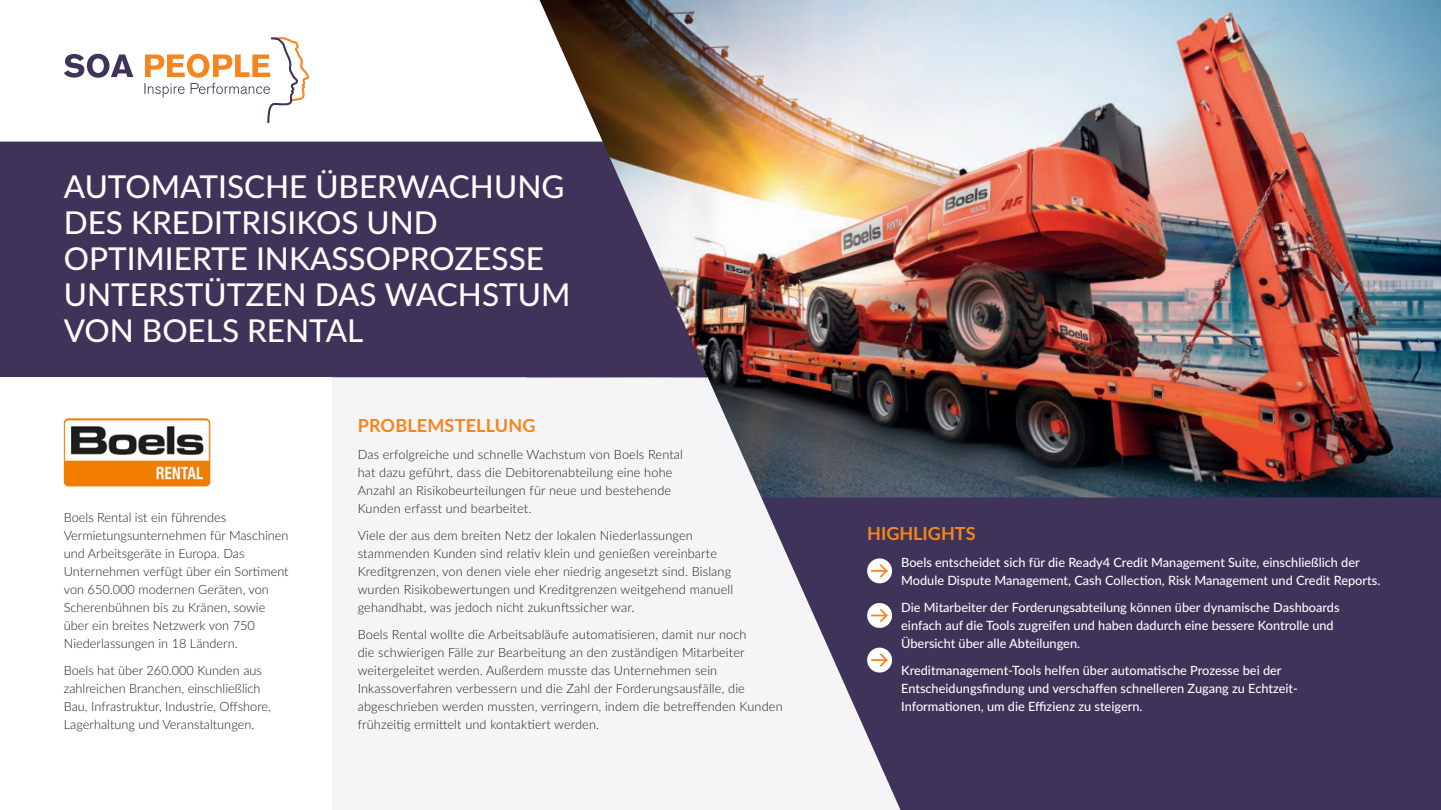
<style>
.page{position:relative;width:1441px;height:810px;background:#fff}
.page>*{position:absolute;margin:0;border:0;box-sizing:border-box;transform-origin:0 0}
.t1{font:500 31.5px/36px "Lato";color:#fff}
.t2{font:700 18px "Lato";letter-spacing:.01em;color:#f6851f}
.t3{font:300 12.75px/18px "Lato";letter-spacing:.01em;color:#231f20}
.t4{font:500 12.75px/18px "Lato";color:#fff}
</style>
<div class="page">
<img style="left:707px;top:0;width:733px;height:497px">
<div style="left:900px;top:497px;width:540px;height:313px;background:#3f3359"></div>
<svg style="left:332px;top:377px;width:568px;height:432px;fill:#f5f5f7"></svg>
<svg style="left:0;top:0;width:707px;height:377px;fill:#3f3359"></svg>
<svg style="left:0;top:0;width:602px;height:142px"></svg>
<svg style="left:64px;top:54px;width:69px;height:24px"></svg>
<svg style="left:144px;top:37px;width:165px;height:86px"></svg>
<div style="left:867px;top:558px;width:25px;height:25px;background:#fff;border-radius:50%"></div>
<svg style="left:871px;top:564px;width:16px;height:14px"></svg>
<div style="left:867px;top:648px;width:25px;height:25px;background:#fff;border-radius:50%"></div>
<svg style="left:871px;top:653px;width:16px;height:14px"></svg>
<div style="left:867px;top:603px;width:25px;height:25px;background:#fff;border-radius:50%"></div>
<svg style="left:871px;top:609px;width:16px;height:13px"></svg>
<img style="left:64px;top:418px;width:146px;height:68px">
<h1 class="t1" style="left:64px;top:167px;width:508px">AUTOMATISCHE ÜBERWACHUNG<br>DES KREDITRISIKOS UND<br>OPTIMIERTE INKASSOPROZESSE<br>UNTERSTÜTZEN DAS WACHSTUM<br>VON BOELS RENTAL</h1>
<p class="t3" style="left:64px;top:508px;width:226px">Boels Rental ist ein führendes Vermietungsunternehmen für Maschinen und Arbeitsgeräte in Europa. Das Unternehmen verfügt über ein Sortiment von 650.000 modernen Geräten, von Scherenbühnen bis zu Kränen, sowie über ein breites Netzwerk von 750<br>Niederlassungen in 18 Ländern.</p>
<p class="t3" style="left:64px;top:661px;width:209px">Boels hat über 260.000 Kunden aus zahlreichen Branchen, einschließlich Bau, Infrastruktur, Industrie, Offshore, Lagerhaltung und Veranstaltungen.</p>
<h2 class="t2" style="left:358px;top:412px;width:179px">PROBLEMSTELLUNG</h2>
<p class="t3" style="left:358px;top:445px;width:327px">Das erfolgreiche und schnelle Wachstum von Boels Rental hat dazu geführt, dass die Debitorenabteilung eine hohe Anzahl an Risikobeurteilungen für neue und bestehende Kunden erfasst und bearbeitet.</p>
<p class="t3" style="left:358px;top:526px;width:377px">Viele der aus dem breiten Netz der lokalen Niederlassungen stammenden Kunden sind relativ klein und genießen vereinbarte Kreditgrenzen, von denen viele eher niedrig angesetzt sind. Bislang wurden Risikobewertungen und Kreditgrenzen weitgehend manuell gehandhabt, was jedoch nicht zukunftssicher war.</p>
<p class="t3" style="left:358px;top:625px;width:426px">Boels Rental wollte die Arbeitsabläufe automatisieren, damit nur noch<br>die schwierigen Fälle zur Bearbeitung an den zuständigen Mitarbeiter weitergeleitet werden. Außerdem musste das Unternehmen sein Inkassoverfahren verbessern und die Zahl der Forderungsausfälle, die abgeschrieben werden mussten, verringern, indem die betreffenden Kunden frühzeitig ermittelt und kontaktiert werden.</p>
<h2 class="t2" style="left:867px;top:520px;width:110px">HIGHLIGHTS</h2>
<p class="t4" style="left:901px;top:553px;width:480px">Boels entscheidet sich für die Ready4 Credit Management Suite, einschließlich der<br>Module Dispute Management, Cash Collection, Risk Management und Credit Reports.</p>
<p class="t4" style="left:901px;top:598px;width:440px">Die Mitarbeiter der Forderungsabteilung können über dynamische Dashboards einfach auf die Tools zugreifen und haben dadurch eine bessere Kontrolle und<br>Übersicht über alle Abteilungen.</p>
<p class="t4" style="left:901px;top:661px;width:398px">Kreditmanagement-Tools helfen über automatische Prozesse bei der<br>Entscheidungsfindung und verschaffen schnelleren Zugang zu Echtzeit-<br>Informationen, um die Effizienz zu steigern.</p>
</div>
